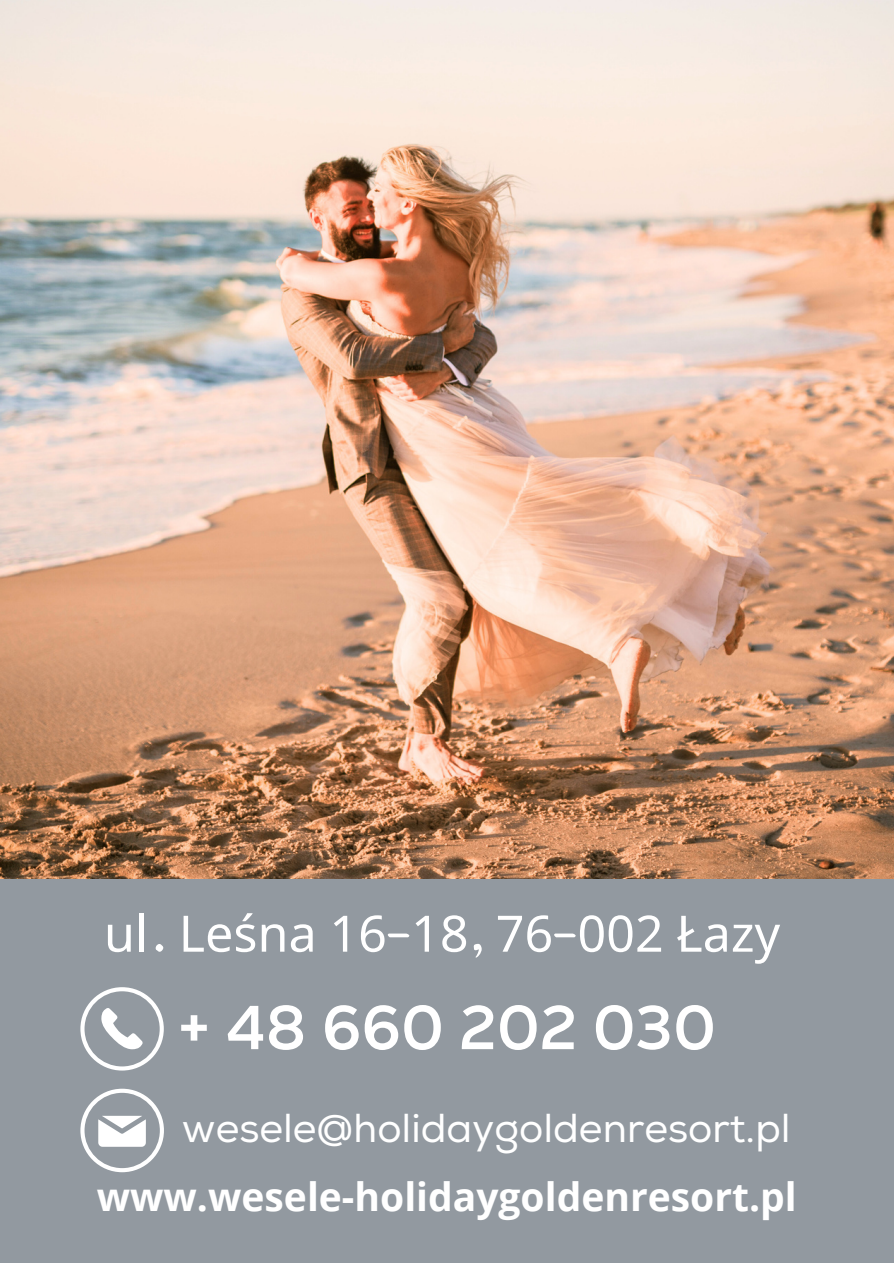
<style>
.page{position:relative;width:894px;height:1264px;background:#fff}
.page>*{position:absolute;margin:0;border:0;box-sizing:border-box;transform-origin:0 0}
.t1{font:700 61.8px "Nexa Text Demo";color:#fff}
.t2{font:50.25px "Noto Sans";color:#fff}
.t3{font:40.35px "Nexa";color:#fff}
.t4{font:700 39px "Open Sans";color:#fff}
.s1{font-family:"Ben Sen Handwriting"}
</style>
<div class="page">
<img style="left:0;top:0;width:893px;height:879px">
<div style="left:0;top:879px;width:893px;height:384px;background:#9299a0"></div>
<svg style="left:80px;top:987px;width:84px;height:83px"></svg>
<svg style="left:80px;top:1088px;width:84px;height:83px"></svg>
<h2 class="t2" style="left:104px;top:898px;width:677px">ul<span class="s1">.</span> Leśna 16<span class="s1">-</span>18<span class="s1">,</span> 76<span class="s1">-</span>002 Łazy</h2>
<p class="t1" style="left:177px;top:987px;width:541px">+ 48 660 202 030</p>
<p class="t3" style="left:182px;top:1103px;width:610px">wesele@holidaygoldenresort.pl</p>
<h1 class="t4" style="left:97px;top:1168px;width:701px">www.wesele-holidaygoldenresort.pl</h1>
</div>
